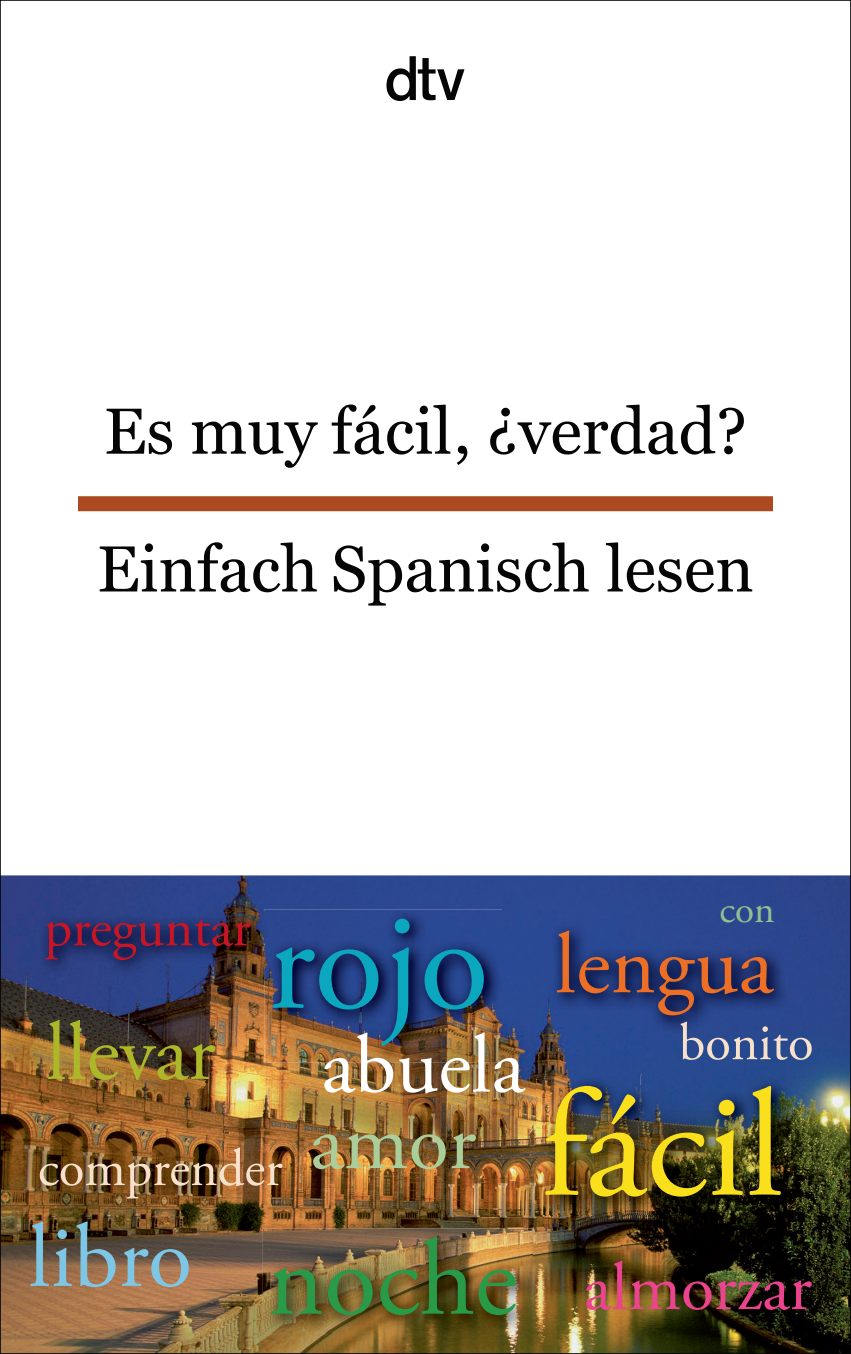
<style>
.page{position:relative;width:851px;height:1354px;background:#fff}
.page>*{position:absolute;margin:0;border:0;box-sizing:border-box;transform-origin:0 0}
.t1{font:152px "Adobe Garamond Pro";color:#fadf1d}
.t2{font:142.5px "Adobe Garamond Pro";color:#0ba7be}
.t3{font:90px "Adobe Garamond Pro";color:#7dc6e5}
.t4{font:86.25px "Adobe Garamond Pro";color:#ed6f25}
.t5{font:82.5px "Adobe Garamond Pro";color:#fff}
.t6{font:82.5px "Adobe Garamond Pro";color:#acb829}
.t7{font:82.5px "Adobe Garamond Pro";color:#abcd99}
.t8{font:67.5px "Adobe Garamond Pro";color:#eb438d}
.t9{font:65px/137.8px "Georgia";color:#050505}
.t10{font:55px "Adobe Garamond Pro";color:#c61626}
.t11{font:52.5px "Adobe Garamond Pro";color:#f8e1cb}
.t12{font:39px "Adobe Garamond Pro";color:#93c091}
.s1{font-size:107.5px;color:#289a48}
</style>
<div class="page">
<div style="left:78px;top:496px;width:694px;height:15px;background:#ab4a21"></div>
<img style="left:2px;top:875px;width:846px;height:477px">
<img style="left:548px;top:922px;width:242px;height:111px">
<img style="left:536px;top:1076px;width:261px;height:138px">
<img style="left:264px;top:909px;width:238px;height:153px">
<img style="left:263px;top:1228px;width:270px;height:105px">
<img style="left:38px;top:911px;width:230px;height:66px">
<svg style="left:386px;top:56px;width:78px;height:45px"></svg>
<p class="t9" style="left:97px;top:360px;width:658px">Es muy fácil, ¿verdad?<br>Einfach Spanisch lesen</p>
<h2 class="t2" style="left:268px;top:877px;width:223px">rojo</h2>
<p class="t10" style="left:44px;top:895px;width:208px">preguntar</p>
<p class="t6" style="left:46px;top:1003px;width:171px">llevar</p>
<p class="t5" style="left:321px;top:1016px;width:205px">abuela</p>
<p class="t7" style="left:310px;top:1092px;width:167px">amor</p>
<p class="t11" style="left:38px;top:1136px;width:246px">comprender</p>
<h3 class="t3" style="left:28px;top:1203px;width:490px">libro <span class="s1">noche</span></h3>
<p class="t12" style="left:719px;top:886px;width:57px">con</p>
<h3 class="t4" style="left:555px;top:913px;width:220px">lengua</h3>
<p class="t11" style="left:679px;top:1011px;width:136px">bonito</p>
<h1 class="t1" style="left:540px;top:1055px;width:244px">fácil</h1>
<p class="t8" style="left:583px;top:1247px;width:229px">almorzar</p>
</div>
